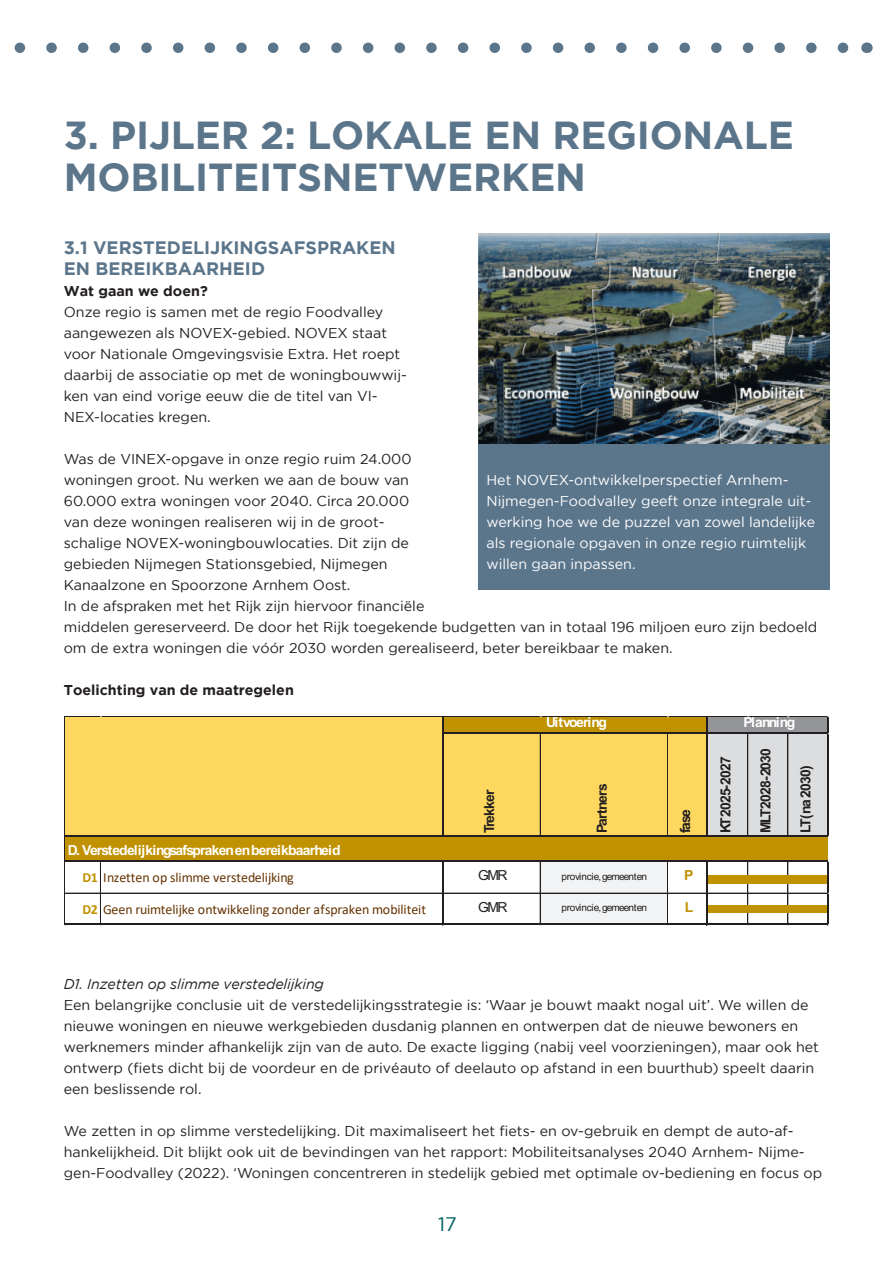
<style>
.page{position:relative;width:893px;height:1263px;background:#fff}
.page>*{position:absolute;margin:0;border:0;box-sizing:border-box;transform-origin:0 0}
.H1_Kop{font:700 39px/42px "Gotham";letter-spacing:-.005em;color:#5b758b}
.t1{font:19.5px "Gotham";color:#005f63}
.H2_Tussenkop{font:700 18px/21px "Gotham";color:#5b758b}
.H5_Platte_tekst{font:14.25px/21px "Gotham";color:#231f20}
.t2{font:14.25px/21px "Gotham";color:#fff}
.H3_Tussenkop_2{font:700 14.25px "Gotham";color:#231f20}
.H5_Platte_tekst-2{font:italic 14.25px "Gotham";letter-spacing:-.01em;color:#231f20}
.t3{font:700 13.95px "Arial";letter-spacing:-.055em;color:#231f20}
.t4{font:13.8px "Calibri";letter-spacing:-.01em;color:#630}
.t5{font:700 13.8px "Arial";letter-spacing:-.06em;color:#fff}
.t6{font:700 13.8px "Arial";letter-spacing:-.115em;color:#fff}
.t7{font:13.8px "Arial";letter-spacing:-.115em;color:#231f20}
.t8{font:700 13.8px "Arial";color:#c09201}
.t9{font:10.05px "Arial";letter-spacing:-.035em;color:#231f20}
.s1{font-weight:700;color:#c09201}
</style>
<div class="page">
<svg style="left:14px;top:43px;width:835px;height:10px"></svg>
<div style="left:65px;top:717px;width:378px;height:17px;background:#fed85e"></div>
<div style="left:443px;top:717px;width:265px;height:17px;background:#c09201"></div>
<div style="left:707px;top:717px;width:121px;height:17px;background:#939598"></div>
<div style="left:65px;top:733px;width:643px;height:103px;background:#fed85e"></div>
<div style="left:707px;top:733px;width:121px;height:103px;background:#dcdddf"></div>
<div style="left:65px;top:836px;width:763px;height:26px;background:#c09201"></div>
<div style="left:540px;top:861px;width:128px;height:32px;background:#f2f3f4"></div>
<div style="left:540px;top:893px;width:128px;height:32px;background:#f2f3f4"></div>
<hr style="left:65px;top:716px;width:763px;height:1px;background:#231f20">
<hr style="left:443px;top:733px;width:385px;height:1px;background:#231f20">
<hr style="left:65px;top:835px;width:763px;height:1px;background:#231f20">
<hr style="left:827px;top:717px;width:1px;height:119px;background:#231f20">
<hr style="left:442px;top:717px;width:1px;height:119px;background:#231f20">
<hr style="left:540px;top:734px;width:1px;height:101px;background:#231f20">
<hr style="left:667px;top:734px;width:1px;height:101px;background:#231f20">
<hr style="left:706px;top:717px;width:2px;height:119px;background:#231f20">
<hr style="left:747px;top:734px;width:1px;height:101px;background:#231f20">
<hr style="left:787px;top:734px;width:1px;height:101px;background:#231f20">
<hr style="left:65px;top:860px;width:763px;height:2px;background:#231f20">
<hr style="left:65px;top:893px;width:377px;height:1px;background:#231f20">
<hr style="left:443px;top:893px;width:263px;height:1px;background:#231f20">
<hr style="left:708px;top:893px;width:119px;height:1px;background:#231f20">
<hr style="left:65px;top:716px;width:1px;height:209px;background:#231f20">
<hr style="left:100px;top:862px;width:1px;height:61px;background:#231f20">
<hr style="left:442px;top:862px;width:1px;height:63px;background:#231f20">
<hr style="left:540px;top:862px;width:1px;height:61px;background:#231f20">
<hr style="left:667px;top:862px;width:1px;height:61px;background:#231f20">
<hr style="left:706px;top:862px;width:2px;height:63px;background:#231f20">
<hr style="left:747px;top:862px;width:1px;height:61px;background:#231f20">
<hr style="left:787px;top:862px;width:1px;height:61px;background:#231f20">
<hr style="left:65px;top:923px;width:763px;height:2px;background:#231f20">
<hr style="left:827px;top:862px;width:1px;height:63px;background:#231f20">
<div style="left:708px;top:875px;width:119px;height:9px;background:#c09201"></div>
<div style="left:708px;top:905px;width:119px;height:8px;background:#c09201"></div>
<img style="left:478px;top:234px;width:351px;height:210px">
<div style="left:478px;top:444px;width:351px;height:146px;background:#5b758b"></div>
<p class="H1_Kop" style="left:64px;top:113px;width:732px">3. PIJLER 2: LOKALE EN REGIONALE<br>MOBILITEITSNETWERKEN</p>
<p class="H2_Tussenkop" style="left:64px;top:236px;width:333px">3.1 VERSTEDELIJKINGSAFSPRAKEN<br>EN BEREIKBAARHEID</p>
<p class="H3_Tussenkop_2" style="left:64px;top:282px;width:145px">Wat gaan we doen?</p>
<p class="H5_Platte_tekst" style="left:64px;top:301px;width:345px">Onze regio is samen met de regio Foodvalley aangewezen als NOVEX-gebied. NOVEX staat voor Nationale Omgevingsvisie Extra. Het roept daarbij de associatie op met de woningbouwwij&shy;ken van eind vorige eeuw die de titel van VI-NEX-locaties kregen.</p>
<p class="H5_Platte_tekst" style="left:64px;top:448px;width:349px">Was de VINEX-opgave in onze regio ruim 24.000 woningen groot. Nu werken we aan de bouw van 60.000 extra woningen voor 2040. Circa 20.000 van deze woningen realiseren wij in de groot&shy;schalige NOVEX-woningbouwlocaties. Dit zijn de gebieden Nijmegen Stationsgebied, Nijmegen Kanaalzone en Spoorzone Arnhem Oost.</p>
<p class="H5_Platte_tekst" style="left:64px;top:595px;width:362px">In de afspraken met het Rijk zijn hiervoor financiële</p>
<p class="H5_Platte_tekst" style="left:64px;top:616px;width:755px">middelen gereserveerd. De door het Rijk toegekende budgetten van in totaal 196 miljoen euro zijn bedoeld om de extra woningen die vóór 2030 worden gerealiseerd, beter bereikbaar te maken.</p>
<p class="H3_Tussenkop_2" style="left:64px;top:681px;width:232px">Toelichting van de maatregelen</p>
<p class="t2" style="left:486px;top:469px;width:330px">Het NOVEX-ontwikkelperspectief Arnhem-Nijmegen-Foodvalley geeft onze integrale uit&shy;werking hoe we de puzzel van zowel landelijke als regionale opgaven in onze regio ruimtelijk willen gaan inpassen.</p>
<p class="t5" style="left:546px;top:713px;width:62px">Uitvoering</p>
<p class="t6" style="left:743px;top:713px;width:53px">Planning</p>
<p class="t5" style="left:68px;top:840px;width:274px">D. Verstedelijkingsafspraken en bereikbaarheid</p>
<p class="t3" style="left:480px;top:833px;width:46px;rotate:-90deg">Trekker</p>
<p class="t3" style="left:592px;top:833px;width:52px;rotate:-90deg">Partners</p>
<p class="t3" style="left:675px;top:833px;width:26px;rotate:-90deg">fase</p>
<p class="t4" style="left:82px;top:868px;width:213px"><span class="s1">D1</span> Inzetten op slimme verstedelijking</p>
<p class="t7" style="left:478px;top:866px;width:31px">GMR</p>
<p class="t9" style="left:561px;top:869px;width:87px">provincie, gemeenten</p>
<p class="t8" style="left:684px;top:866px;width:11px">P</p>
<p class="t4" style="left:82px;top:899px;width:345px"><span class="s1">D2</span> Geen ruimtelijke ontwikkeling zonder afspraken mobiliteit</p>
<p class="t7" style="left:478px;top:898px;width:31px">GMR</p>
<p class="t9" style="left:561px;top:901px;width:87px">provincie, gemeenten</p>
<p class="t8" style="left:685px;top:897px;width:10px">L</p>
<p class="t3" style="left:716px;top:833px;width:79px;rotate:-90deg">KT 2025-2027</p>
<p class="t3" style="left:756px;top:833px;width:87px;rotate:-90deg">MLT 2028-2030</p>
<p class="t3" style="left:796px;top:833px;width:69px;rotate:-90deg">LT (na 2030)</p>
<p class="H5_Platte_tekst-2" style="left:64px;top:976px;width:262px">D1. Inzetten op slimme verstedelijking</p>
<p class="H5_Platte_tekst" style="left:64px;top:994px;width:757px">Een belangrijke conclusie uit de verstedelijkingsstrategie is: ‘Waar je bouwt maakt nogal uit’. We willen de nieuwe woningen en nieuwe werkgebieden dusdanig plannen en ontwerpen dat de nieuwe bewoners en werknemers minder afhankelijk zijn van de auto. De exacte ligging (nabij veel voorzieningen), maar ook het ontwerp (fiets dicht bij de voordeur en de privéauto of deelauto op afstand in een buurthub) speelt daarin een beslissende rol.</p>
<p class="H5_Platte_tekst" style="left:64px;top:1120px;width:760px">We zetten in op slimme verstedelijking. Dit maximaliseert het fiets- en ov-gebruik en dempt de auto-af&shy;hankelijkheid. Dit blijkt ook uit de bevindingen van het rapport: Mobiliteitsanalyses 2040 Arnhem- Nijme&shy;gen-Foodvalley (2022). ‘Woningen concentreren in stedelijk gebied met optimale ov-bediening en focus op</p>
<h2 class="t1" style="left:438px;top:1213px;width:20px">17</h2>
</div>
